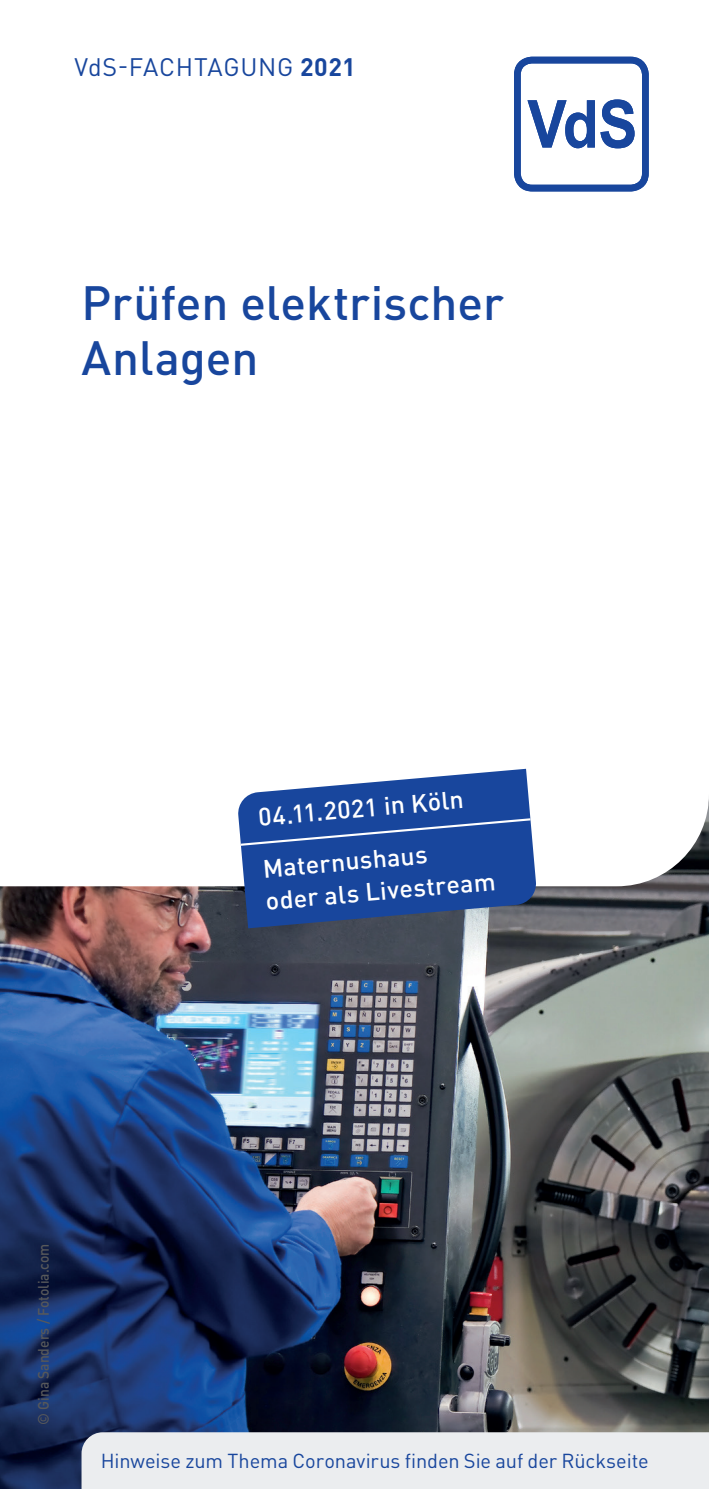
<style>
.page{position:relative;width:709px;height:1489px;background:#fff}
.page>*{position:absolute;margin:0;border:0;box-sizing:border-box;transform-origin:0 0}
.t1{font:500 47.5px/55px "DIN Pro";color:#18469d}
.t2{font:500 25px/51.8px "DIN Pro";color:#fff}
.t3{font:25px "DIN Pro";letter-spacing:.025em;color:#18469d}
.t4{font:20px "DIN Pro";letter-spacing:-.005em;color:#18469d}
.t5{font:500 15px "DIN Pro";color:#57585a;scale:.92 1}
.s1{font-weight:700}
</style>
<div class="page">
<img style="left:0;top:886px;width:709px;height:602px">
<svg style="left:237px;top:768px;width:300px;height:160px;background:#3c60a4"></svg>
<svg style="left:238px;top:817px;width:295px;height:30px;background:#2a54a4"></svg>
<svg style="left:514px;top:57px;width:134px;height:134px"></svg>
<div style="left:81px;top:1431px;width:628px;height:57px;background:#ebedef"></div>
<p class="t3" style="left:75px;top:47px;width:282px">VdS-FACHTAGUNG <span class="s1">2021</span></p>
<h1 class="t1" style="left:81px;top:270px;width:424px">Prüfen elektrischer<br>Anlagen</h1>
<p class="t2" style="left:256px;top:788px;width:207px;rotate:-5deg">04.11.2021 in Köln<br>Maternushaus</p>
<p class="t2" style="left:263px;top:872px;width:232px;rotate:-5deg">oder als Livestream</p>
<p class="t5" style="left:31px;top:1424px;width:199px;rotate:-90deg">© Gina Sanders / Fotolia.com</p>
<p class="t4" style="left:101px;top:1445px;width:549px">Hinweise zum Thema Coronavirus finden Sie auf der Rückseite</p>
</div>
